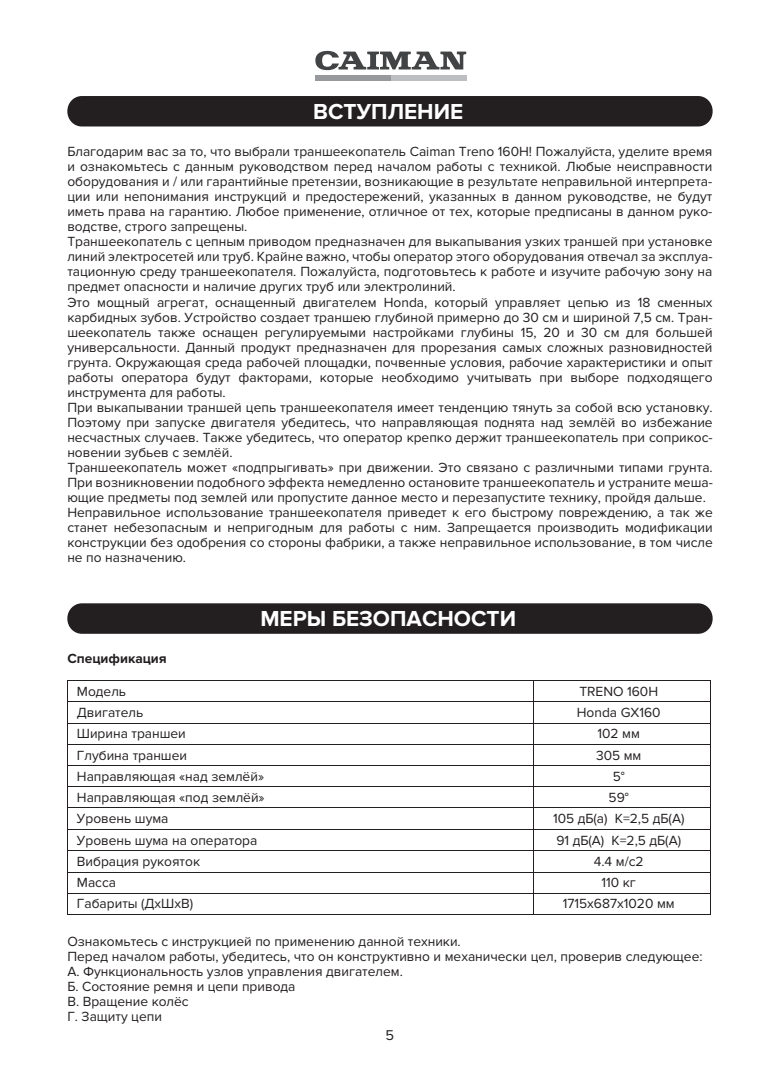
<style>
.page{position:relative;width:780px;height:1088px;background:#fff}
.page>*{position:absolute;margin:0;border:0;box-sizing:border-box;transform-origin:0 0}
.t1{font:700 22.5px "Proxima Nova";color:#fff}
.t2{font:14.62px "Proxima Nova";color:#231f20}
.t3{font:13.75px/15px "Proxima Nova";color:#231f20}
.t4{font:700 13.75px "Proxima Nova";color:#231f20}
</style>
<div class="page">
<svg style="left:315px;top:51px;width:151px;height:19px"></svg>
<div style="left:315px;top:76px;width:76px;height:5px;background:#97999c"></div>
<div style="left:391px;top:76px;width:75px;height:5px;background:#bdbec1"></div>
<div style="left:67px;top:96px;width:645px;height:30px;background:#231f20;border-radius:15px"></div>
<div style="left:67px;top:603px;width:645px;height:31px;background:#231f20;border-radius:15px"></div>
<hr style="left:67px;top:680px;width:644px;height:1px;background:#231f20">
<hr style="left:67px;top:701px;width:644px;height:1px;background:#231f20">
<hr style="left:67px;top:723px;width:644px;height:1px;background:#231f20">
<hr style="left:67px;top:744px;width:644px;height:1px;background:#231f20">
<hr style="left:67px;top:765px;width:644px;height:1px;background:#231f20">
<hr style="left:67px;top:786px;width:644px;height:1px;background:#231f20">
<hr style="left:67px;top:807px;width:644px;height:1px;background:#231f20">
<hr style="left:67px;top:829px;width:644px;height:1px;background:#231f20">
<hr style="left:67px;top:850px;width:644px;height:1px;background:#231f20">
<hr style="left:67px;top:872px;width:644px;height:1px;background:#231f20">
<hr style="left:67px;top:893px;width:644px;height:1px;background:#231f20">
<svg style="left:67px;top:681px;width:1px;height:233px"></svg>
<hr style="left:67px;top:914px;width:466px;height:1px;background:#231f20">
<svg style="left:533px;top:681px;width:1px;height:234px"></svg>
<hr style="left:534px;top:914px;width:176px;height:1px;background:#231f20">
<svg style="left:710px;top:681px;width:1px;height:234px"></svg>
<h1 class="t1" style="left:313px;top:98px;width:151px">ВСТУПЛЕНИЕ</h1>
<p class="t3" style="left:67px;top:145px;width:647px">Благодарим вас за то, что выбрали траншеекопатель Caiman Treno 160H! Пожалуйста, уделите время и ознакомьтесь с данным руководством перед началом работы с техникой. Любые неисправности оборудования и / или гарантийные претензии, возникающие в результате неправильной интерпрета&shy;ции или непонимания инструкций и предостережений, указанных в данном руководстве, не будут иметь права на гарантию. Любое применение, отличное от тех, которые предписаны в данном руко&shy;водстве, строго запрещены.<br>Траншеекопатель с цепным приводом предназначен для выкапывания узких траншей при установке линий электросетей или труб. Крайне важно, чтобы оператор этого оборудования отвечал за эксплуа&shy;тационную среду траншеекопателя. Пожалуйста, подготовьтесь к работе и изучите рабочую зону на предмет опасности и наличие других труб или электролиний.<br>Это мощный агрегат, оснащенный двигателем Honda, который управляет цепью из 18 сменных карбидных зубов. Устройство создает траншею глубиной примерно до 30 см и шириной 7,5 см. Тран&shy;шеекопатель также оснащен регулируемыми настройками глубины 15, 20 и 30 см для большей универсальности. Данный продукт предназначен для прорезания самых сложных разновидностей грунта. Окружающая среда рабочей площадки, почвенные условия, рабочие характеристики и опыт работы оператора будут факторами, которые необходимо учитывать при выборе подходящего инструмента для работы.<br>При выкапывании траншей цепь траншеекопателя имеет тенденцию тянуть за собой всю установку.<br>Поэтому при запуске двигателя убедитесь, что направляющая поднята над землёй во избежание несчастных случаев. Также убедитесь, что оператор крепко держит траншеекопатель при соприкос&shy;новении зубьев с землёй.<br>Траншеекопатель может «подпрыгивать» при движении. Это связано с различными типами грунта.<br>При возникновении подобного эффекта немедленно остановите траншеекопатель и устраните меша&shy;ющие предметы под землей или пропустите данное место и перезапустите технику, пройдя дальше.<br>Неправильное использование траншеекопателя приведет к его быстрому повреждению, а так же станет небезопасным и непригодным для работы с ним. Запрещается производить модификации конструкции без одобрения со стороны фабрики, а также неправильное использование, в том числе не по назначению.</p>
<p class="t4" style="left:67px;top:650px;width:101px">Спецификация</p>
<h1 class="t1" style="left:260px;top:606px;width:257px">МЕРЫ БЕЗОПАСНОСТИ</h1>
<p class="t3" style="left:77px;top:681px;width:189px;line-height:21.2px">Модель<br>Двигатель<br>Ширина траншеи<br>Глубина траншеи<br>Направляющая «над землёй»<br>Направляющая «под землёй»<br>Уровень шума<br>Уровень шума на оператора<br>Вибрация рукояток<br>Масса<br>Габариты (ДхШхВ)</p>
<p class="t3" style="left:553px;top:681px;width:133px;line-height:21.2px;text-align:center">TRENO 160H<br>Honda GX160<br>102 мм<br>305 мм<br>5°<br>59°<br>105 дБ(а) К=2,5 дБ(А)<br>91 дБ(А) К=2,5 дБ(А)<br>4.4 м/с2<br>110 кг<br>1715х687х1020 мм</p>
<p class="t3" style="left:67px;top:934px;width:636px">Ознакомьтесь с инструкцией по применению данной техники.<br>Перед началом работы, убедитесь, что он конструктивно и механически цел, проверив следующее:<br>А. Функциональность узлов управления двигателем.<br>Б. Состояние ремня и цепи привода<br>В. Вращение колёс<br>Г. Защиту цепи</p>
<p class="t2" style="left:385px;top:1027px;width:10px">5</p>
</div>
